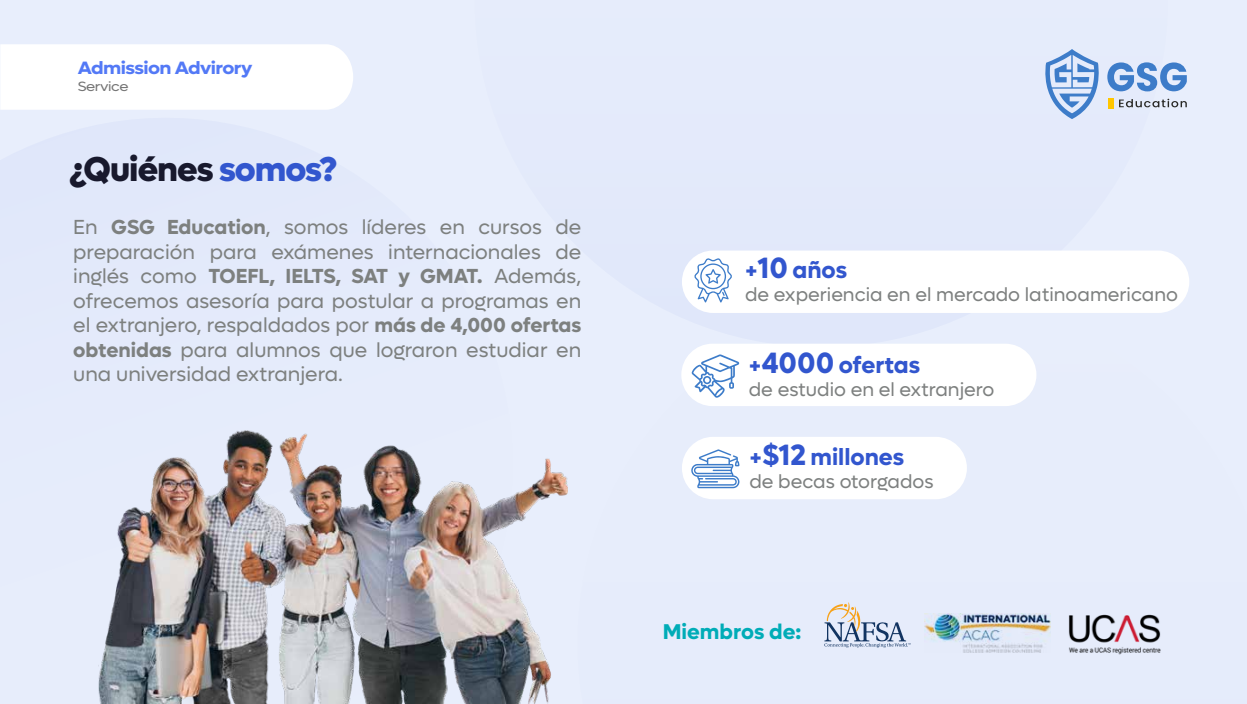
<style>
.page{position:relative;width:1247px;height:704px;background:#fff}
.page>*{position:absolute;margin:0;border:0;box-sizing:border-box;transform-origin:0 0}
.t1{font:800 34.75px "Lufga";letter-spacing:-.03em;color:#18192d}
.t2{font:700 23.62px "Lufga";color:#3256ce}
.t3{font:700 21.38px "Lufga";color:#00acb7}
.t4{font:20.38px/24.5px "Lufga";color:#7d807f;text-align:justify}
.t5{font:19.12px "Lufga";color:#7d807f}
.t6{font:700 17.88px "Lufga";letter-spacing:-.03em;color:#5379f6;scale:1.11 1}
.t7{font:13.5px "Lufga";letter-spacing:-.03em;color:#757575;scale:1.11 1}
.s1{color:#3256ce}
.s2{font-weight:700}
.s3{font-size:29.5px}
</style>
<div class="page">
<div style="left:0;top:0;width:1247px;height:703px;background:#e8eefc"></div>
<img style="left:98px;top:430px;width:469px;height:273px">
<div style="left:1108px;top:98px;width:6px;height:11px;background:#ffc600"></div>
<svg style="left:1107px;top:62px;width:80px;height:29px"></svg>
<svg style="left:1119px;top:99px;width:68px;height:8px"></svg>
<svg style="left:1045px;top:49px;width:54px;height:70px"></svg>
<img style="left:924px;top:613px;width:126px;height:39px">
<img style="left:1068px;top:614px;width:93px;height:41px">
<svg style="left:824px;top:602px;width:87px;height:45px"></svg>
<div style="left:682px;top:250px;width:507px;height:63px;background:#fff;border-radius:31px"></div>
<svg style="left:694px;top:258px;width:38px;height:44px"></svg>
<div style="left:681px;top:343px;width:355px;height:63px;background:#fff;border-radius:31px"></div>
<svg style="left:691px;top:354px;width:48px;height:43px"></svg>
<div style="left:682px;top:436px;width:285px;height:63px;background:#fff;border-radius:31px"></div>
<svg style="left:691px;top:449px;width:48px;height:39px"></svg>
<div style="left:0;top:44px;width:353px;height:66px;background:#fff"></div>
<p class="t6" style="left:78px;top:58px;width:159px">Admission Advirory</p>
<p class="t7" style="left:78px;top:79px;width:47px">Service</p>
<h1 class="t1" style="left:69px;top:148px;width:269px">¿Quiénes <span class="s1">somos?</span></h1>
<p class="t4" style="left:73px;top:214px;width:509px">En <span class="s2">GSG Education</span>, somos líderes en cursos de preparación para exámenes internacionales de inglés como <span class="s2">TOEFL, IELTS, SAT y GMAT.</span> Además, ofrecemos asesoría para postular a programas en el extranjero, respaldados por <span class="s2">más de 4,000 ofertas obtenidas</span> para alumnos que lograron estudiar en una universidad extranjera.</p>
<p class="t2" style="left:745px;top:255px;width:104px">+<span class="s3">10</span> años</p>
<p class="t5" style="left:745px;top:283px;width:434px">de experiencia en el mercado latinoamericano</p>
<p class="t2" style="left:749px;top:350px;width:173px">+<span class="s3">4000</span> ofertas</p>
<p class="t5" style="left:749px;top:378px;width:247px">de estudio en el extranjero</p>
<p class="t2" style="left:749px;top:443px;width:156px">+<span class="s3">$12</span> millones</p>
<p class="t5" style="left:749px;top:470px;width:186px">de becas otorgados</p>
<p class="t3" style="left:663px;top:619px;width:140px">Miembros de:</p>
</div>
